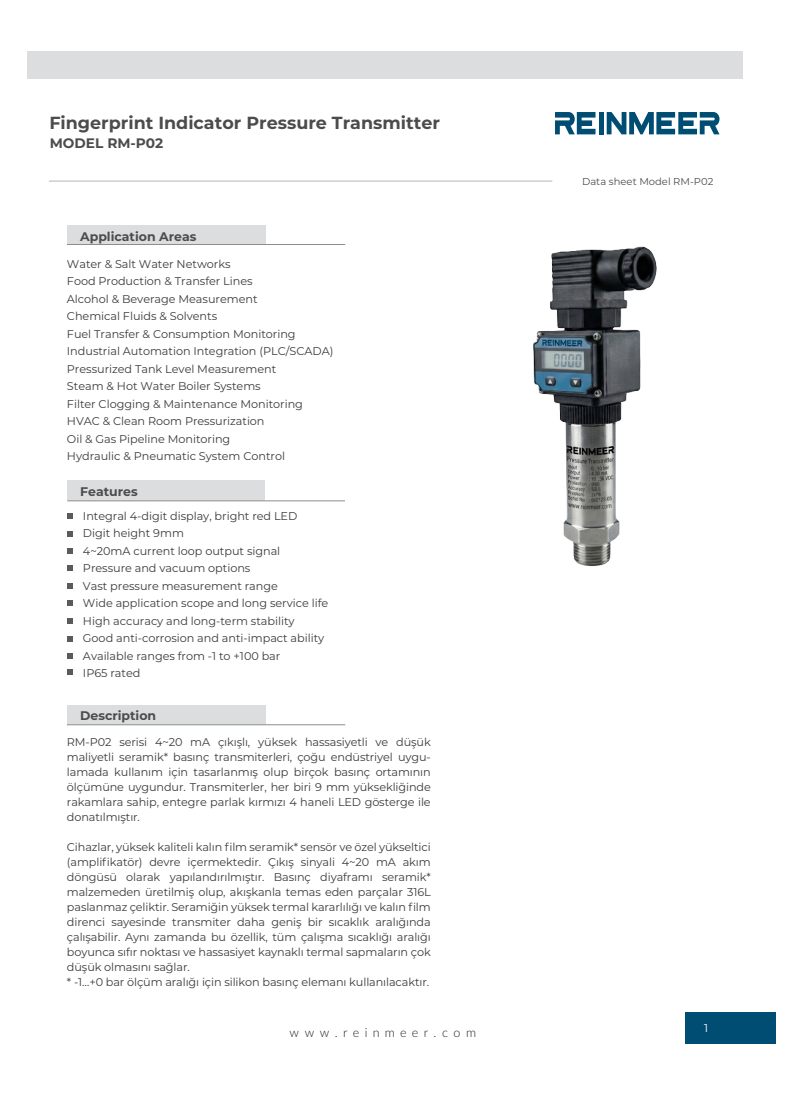
<style>
.page{position:relative;width:787px;height:1095px;background:#fff}
.page>*{position:absolute;margin:0;border:0;box-sizing:border-box;transform-origin:0 0}
.t1{font:700 17.5px "Montserrat";color:#4b4c4d}
.t2{font:700 13.75px "Montserrat";color:#4b4c4d}
.t3{font:700 12.5px "Montserrat";color:#4b4c4d}
.t4{font:300 12.5px "Lato";letter-spacing:.42em;color:#231f20}
.t5{font:11.25px/17.5px "Montserrat";letter-spacing:-.005em;color:#3b3b3a}
.t6{font:11.25px "Montserrat";color:#fff}
.t7{font:10px "Montserrat";color:#4b4c4d}
</style>
<div class="page">
<div style="left:685px;top:1012px;width:91px;height:32px;background:#004d74"></div>
<div style="left:28px;top:51px;width:715px;height:28px;background:#dcddde"></div>
<hr style="left:49px;top:180px;width:503px;height:2px;background:#d1d2d4">
<div style="left:599px;top:112px;width:5px;height:22px;background:#004d74"></div>
<svg style="left:606px;top:112px;width:113px;height:22px"></svg>
<svg style="left:555px;top:112px;width:40px;height:22px"></svg>
<div style="left:67px;top:225px;width:198px;height:20px;background:#dcddde"></div>
<hr style="left:67px;top:244px;width:278px;height:1px;background:#8b8d8f">
<div style="left:67px;top:481px;width:198px;height:20px;background:#dcddde"></div>
<hr style="left:67px;top:501px;width:278px;height:1px;background:#8b8d8f">
<svg style="left:67px;top:513px;width:5px;height:5px"></svg>
<svg style="left:67px;top:548px;width:5px;height:5px"></svg>
<svg style="left:67px;top:531px;width:5px;height:5px"></svg>
<svg style="left:67px;top:566px;width:5px;height:5px"></svg>
<svg style="left:67px;top:583px;width:5px;height:5px"></svg>
<svg style="left:67px;top:601px;width:5px;height:5px"></svg>
<svg style="left:67px;top:618px;width:5px;height:5px"></svg>
<svg style="left:67px;top:636px;width:5px;height:5px"></svg>
<svg style="left:67px;top:653px;width:5px;height:5px"></svg>
<svg style="left:67px;top:670px;width:5px;height:5px"></svg>
<div style="left:67px;top:705px;width:198px;height:20px;background:#dcddde"></div>
<hr style="left:67px;top:724px;width:278px;height:1px;background:#8b8d8f">
<img style="left:533px;top:246px;width:124px;height:321px">
<h1 class="t1" style="left:49px;top:110px;width:392px">Fingerprint Indicator Pressure Transmitter</h1>
<p class="t2" style="left:50px;top:134px;width:115px">MODEL RM-P02</p>
<p class="t3" style="left:80px;top:227px;width:118px">Application Areas</p>
<p class="t5" style="left:67px;top:254px;width:268px">Water &amp; Salt Water Networks<br>Food Production &amp; Transfer Lines<br>Alcohol &amp; Beverage Measurement<br>Chemical Fluids &amp; Solvents<br>Fuel Transfer &amp; Consumption Monitoring Industrial Automation Integration (PLC/SCADA)<br>Pressurized Tank Level Measurement<br>Steam &amp; Hot Water Boiler Systems<br>Filter Clogging &amp; Maintenance Monitoring HVAC &amp; Clean Room Pressurization<br>Oil &amp; Gas Pipeline Monitoring<br>Hydraulic &amp; Pneumatic System Control</p>
<p class="t3" style="left:80px;top:482px;width:59px">Features</p>
<p class="t5" style="left:83px;top:506px;width:247px">Integral 4-digit display, bright red LED<br>Digit height 9mm<br>4~20mA current loop output signal<br>Pressure and vacuum options<br>Vast pressure measurement range<br>Wide application scope and long service life<br>High accuracy and long-term stability<br>Good anti-corrosion and anti-impact ability<br>Available ranges from -1 to +100 bar<br>IP65 rated</p>
<p class="t3" style="left:80px;top:706px;width:78px">Description</p>
<p class="t5" style="left:67px;top:734px;width:365px;line-height:15px;text-align:justify">RM-P02 serisi 4~20 mA çıkışlı, yüksek hassasiyetli ve düşük maliyetli seramik* basınç transmiterleri, çoğu endüstriyel uygu&shy;lamada kullanım için tasarlanmış olup birçok basınç ortamının ölçümüne uygundur. Transmiterler, her biri 9 mm yüksekliğinde rakamlara sahip, entegre parlak kırmızı 4 haneli LED gösterge ile donatılmıştır.</p>
<p class="t5" style="left:67px;top:839px;width:365px;line-height:15px">Cihazlar, yüksek kaliteli kalın film seramik* sensör ve özel yükseltici (amplifikatör) devre içermektedir. Çıkış sinyali 4~20 mA akım döngüsü olarak yapılandırılmıştır. Basınç diyaframı seramik* malzemeden üretilmiş olup, akışkanla temas eden parçalar 316L paslanmaz çeliktir. Seramiğin yüksek termal kararlılığı ve kalın film direnci sayesinde transmiter daha geniş bir sıcaklık aralığında çalışabilir. Aynı zamanda bu özellik, tüm çalışma sıcaklığı aralığı boyunca sıfır noktası ve hassasiyet kaynaklı termal sapmaların çok düşük olmasını sağlar.<br>* -1…+0 bar ölçüm aralığı için silikon basınç elemanı kullanılacaktır.</p>
<p class="t7" style="left:582px;top:174px;width:133px">Data sheet Model RM-P02</p>
<p class="t4" style="left:289px;top:1023px;width:188px">www.reinmeer.com</p>
<p class="t6" style="left:704px;top:1020px;width:6px">1</p>
</div>
